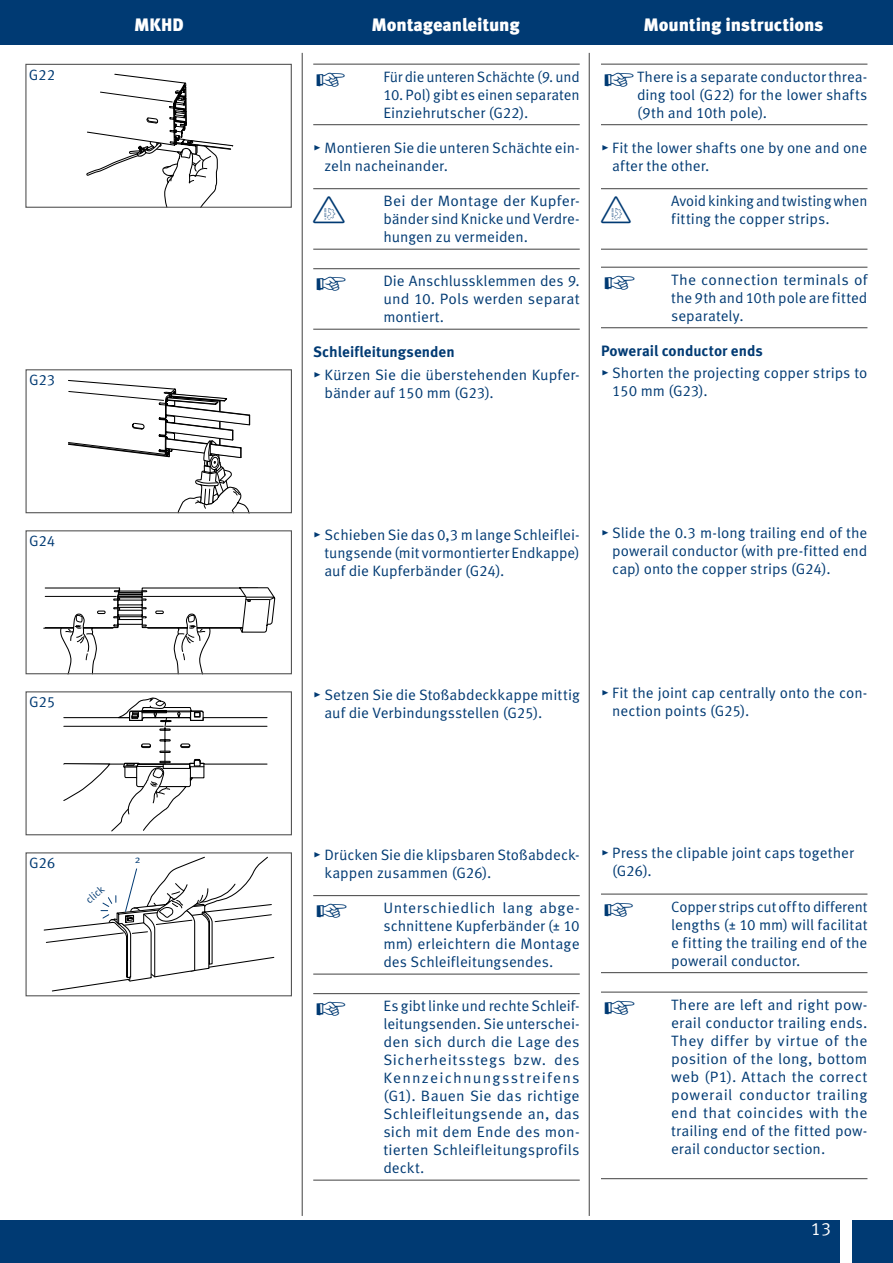
<style>
.page{position:relative;width:893px;height:1263px;background:#fff}
.page>*{position:absolute;margin:0;border:0;box-sizing:border-box;transform-origin:0 0}
.t1{font:900 18px "Meta Pro";letter-spacing:-.01em;color:#fff}
.t2{font:18px "Meta Pro";color:#fff}
.t3{font:15px/18px "Meta Pro";letter-spacing:.005em;color:#003a73}
.t4{font:700 15px "Meta Pro";color:#003a73}
.t5{font:10.5px "Meta Pro";color:#003a73}
</style>
<div class="page">
<div style="left:0;top:1220px;width:893px;height:43px;background:#003a73"></div>
<div style="left:840px;top:1220px;width:11px;height:43px;background:#fff"></div>
<hr style="left:589px;top:53px;width:1px;height:1163px;background:#565656">
<hr style="left:302px;top:53px;width:1px;height:1163px;background:#565656">
<div style="left:0;top:0;width:893px;height:45px;background:#003a73"></div>
<svg style="left:86px;top:74px;width:148px;height:132px"></svg>
<div style="left:25px;top:64px;width:267px;height:144px;border:1px solid #565656"></div>
<svg style="left:68px;top:380px;width:183px;height:131px"></svg>
<div style="left:26px;top:369px;width:266px;height:144px;border:1px solid #565656"></div>
<svg style="left:43px;top:587px;width:233px;height:85px"></svg>
<div style="left:26px;top:530px;width:266px;height:144px;border:1px solid #565656"></div>
<svg style="left:63px;top:697px;width:205px;height:134px"></svg>
<div style="left:26px;top:691px;width:266px;height:144px;border:1px solid #565656"></div>
<svg style="left:43px;top:856px;width:232px;height:136px"></svg>
<div style="left:26px;top:852px;width:266px;height:144px;border:1px solid #565656"></div>
<hr style="left:313px;top:64px;width:267px;height:1px;background:#565656">
<hr style="left:313px;top:124px;width:267px;height:1px;background:#565656">
<hr style="left:313px;top:188px;width:267px;height:1px;background:#565656">
<hr style="left:313px;top:249px;width:267px;height:1px;background:#565656">
<hr style="left:313px;top:268px;width:267px;height:1px;background:#565656">
<hr style="left:313px;top:329px;width:267px;height:1px;background:#565656">
<hr style="left:313px;top:895px;width:267px;height:1px;background:#565656">
<hr style="left:313px;top:973px;width:267px;height:2px;background:#565656">
<hr style="left:313px;top:993px;width:267px;height:1px;background:#565656">
<hr style="left:313px;top:1179px;width:267px;height:2px;background:#565656">
<hr style="left:601px;top:64px;width:266px;height:1px;background:#565656">
<hr style="left:601px;top:124px;width:266px;height:1px;background:#565656">
<hr style="left:601px;top:188px;width:266px;height:1px;background:#565656">
<hr style="left:601px;top:249px;width:266px;height:1px;background:#565656">
<hr style="left:601px;top:267px;width:266px;height:1px;background:#565656">
<hr style="left:601px;top:327px;width:266px;height:1px;background:#565656">
<hr style="left:601px;top:893px;width:266px;height:2px;background:#565656">
<hr style="left:601px;top:972px;width:266px;height:1px;background:#565656">
<hr style="left:601px;top:991px;width:266px;height:2px;background:#565656">
<hr style="left:601px;top:1178px;width:266px;height:1px;background:#565656">
<p class="t3" style="left:29px;top:66px;width:28px">G22</p>
<p class="t3" style="left:29px;top:371px;width:28px">G23</p>
<p class="t3" style="left:29px;top:532px;width:28px">G24</p>
<p class="t3" style="left:29px;top:693px;width:28px">G25</p>
<p class="t1" style="left:134px;top:14px;width:51px">MKHD</p>
<p class="t1" style="left:371px;top:14px;width:150px">Montageanleitung</p>
<p class="t1" style="left:643px;top:14px;width:182px">Mounting instructions</p>
<p class="t3" style="left:313px;top:68px;width:268px">★ Für die unteren Schächte (9. und</p>
<p class="t3" style="left:383px;top:86px;width:198px">10. Pol) gibt es einen separaten<br>Einziehrutscher (G22).</p>
<p class="t3" style="left:324px;top:139px;width:257px;text-indent:-11px">▸ Montieren Sie die unteren Schächte ein&shy;zeln nacheinander.</p>
<p class="t3" style="left:383px;top:192px;width:198px;text-align:justify">Bei der Montage der Kupfer&shy;bänder sind Knicke und Verdre&shy;hungen zu vermeiden.</p>
<p class="t3" style="left:383px;top:272px;width:198px;text-indent:-70px">★ Die Anschlussklemmen des 9. und 10. Pols werden separat montiert.</p>
<p class="t4" style="left:313px;top:343px;width:143px">Schleifleitungsenden</p>
<p class="t3" style="left:324px;top:365px;width:257px;text-indent:-11px">▸ Kürzen Sie die überstehenden Kupfer&shy;bänder auf 150 mm (G23).</p>
<p class="t3" style="left:637px;top:68px;width:232px;text-align:justify;text-indent:-36px">★ There is a separate conductor threa&shy;ding tool (G22) for the lower shafts (9th and 10th pole).</p>
<p class="t3" style="left:612px;top:139px;width:257px;text-indent:-11px">▸ Fit the lower shafts one by one and one after the other.</p>
<p class="t3" style="left:671px;top:192px;width:198px">Avoid kinking and twisting when fitting the copper strips.</p>
<p class="t3" style="left:671px;top:271px;width:198px;text-align:justify;text-indent:-70px">★ The connection terminals of the 9th and 10th pole are fitted separately.</p>
<p class="t4" style="left:601px;top:341px;width:163px">Powerail conductor ends</p>
<p class="t3" style="left:612px;top:364px;width:257px;text-indent:-11px">▸ Shorten the projecting copper strips to<br>150 mm (G23).</p>
<p class="t3" style="left:324px;top:526px;width:257px;text-align:justify;text-indent:-11px">▸ Schieben Sie das 0,3 m lange Schleiflei&shy;tungsende (mit vormontierter Endkappe) auf die Kupferbänder (G24).</p>
<p class="t3" style="left:612px;top:524px;width:257px;text-align:justify;text-indent:-11px">▸ Slide the 0.3 m-long trailing end of the powerail conductor (with pre-fitted end cap) onto the copper strips (G24).</p>
<p class="t3" style="left:324px;top:686px;width:257px;text-indent:-11px">▸ Setzen Sie die Stoßabdeckkappe mittig auf die Verbindungsstellen (G25).</p>
<p class="t3" style="left:612px;top:684px;width:257px;text-indent:-11px">▸ Fit the joint cap centrally onto the con&shy;nection points (G25).</p>
<p class="t3" style="left:29px;top:854px;width:28px">G26</p>
<p class="t5" style="left:135px;top:853px;width:7px">2</p>
<p class="t5" style="left:83px;top:897px;width:22px;rotate:-40deg">click</p>
<p class="t3" style="left:324px;top:846px;width:257px;text-indent:-11px">▸ Drücken Sie die klipsbaren Stoßabdeck&shy;kappen zusammen (G26).</p>
<p class="t3" style="left:383px;top:899px;width:198px;text-align:justify;text-indent:-70px">★ Unterschiedlich lang abge&shy;schnittene Kupferbänder (± 10 mm) erleichtern die Montage des Schleifleitungsendes.</p>
<p class="t3" style="left:383px;top:997px;width:198px;text-align:justify;text-indent:-70px">★ Es gibt linke und rechte Schleif&shy;leitungsenden. Sie unterschei&shy;den sich durch die Lage des Sicherheitsstegs bzw. des Kennzeichnungsstreifens (G1). Bauen Sie das richtige Schleifleitungsende an, das sich mit dem Ende des mon&shy;tierten Schleifleitungsprofils deckt.</p>
<p class="t3" style="left:612px;top:844px;width:243px;text-indent:-11px">▸ Press the clipable joint caps together (G26).</p>
<p class="t3" style="left:671px;top:898px;width:198px;text-align:justify;text-indent:-70px">★ Copper strips cut off to different lengths (± 10 mm) will facilitat e fitting the trailing end of the powerail conductor.</p>
<p class="t3" style="left:671px;top:996px;width:198px;text-indent:-70px">★ There are left and right pow&shy;erail conductor trailing ends.<br>They differ by virtue of the position of the long, bottom web (P1). Attach the correct powerail conductor trailing end that coincides with the trailing end of the fitted pow&shy;erail conductor section.</p>
<p class="t2" style="left:811px;top:1218px;width:22px">13</p>
</div>
